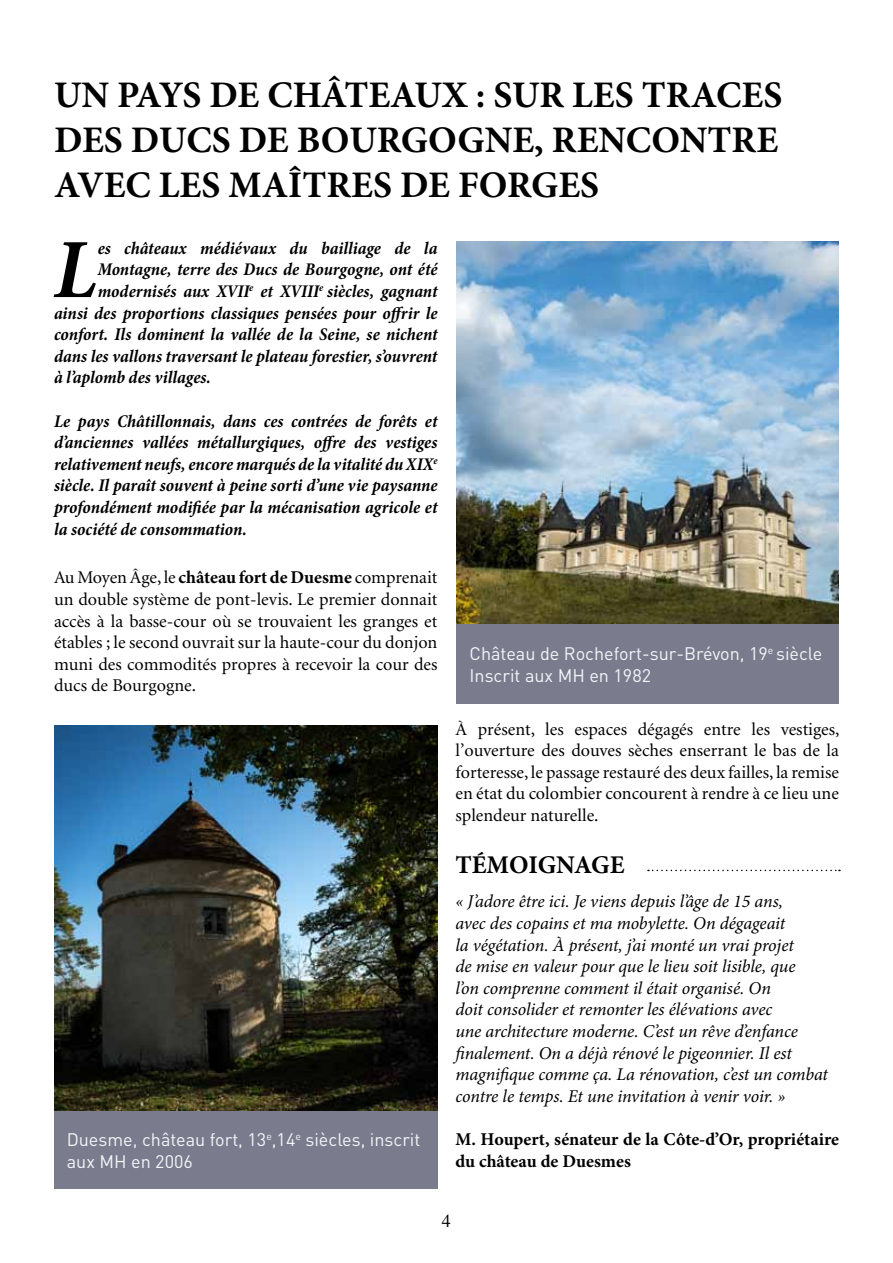
<style>
.page{position:relative;width:893px;height:1263px;background:#fff}
.page>*{position:absolute;margin:0;border:0;box-sizing:border-box;transform-origin:0 0}
.t1{font:italic 700 condensed 85.35px "Minion Pro";color:#000}
.t2{font:700 37.5px/45px "Minion Pro";color:#000;text-align:justify}
.t3{font:700 25.5px "Minion Pro";letter-spacing:-.005em;color:#000}
.t4{font:italic 700 condensed 18px/21.6px "Minion Pro";color:#000;text-align:justify}
.t5{font:18px/21.6px "Minion";color:#000;text-align:justify}
.t6{font:italic 18px/21.6px "Minion Pro";letter-spacing:-.005em;color:#000}
.t7{font:18px/21.6px "DIN";color:#f3f5f9}
.t8{font:700 18px/21.6px "Minion Pro";color:#000}
.t9{font:18px "Times";color:#000}
.s1{font-family:"Minion Pro";font-weight:700}
</style>
<div class="page">
<img style="left:457px;top:242px;width:382px;height:382px">
<div style="left:457px;top:624px;width:382px;height:80px;background:#7a7c8d"></div>
<div style="left:54px;top:1111px;width:383px;height:78px;background:#7a7c8d"></div>
<img style="left:54px;top:726px;width:383px;height:385px">
<svg style="left:648px;top:870px;width:192px;height:1px"></svg>
<h2 class="t2" style="left:54px;top:72px;width:730px">UN PAYS DE CHÂTEAUX : SUR LES TRACES DES DUCS DE BOURGOGNE, RENCONTRE AVEC LES MAÎTRES DE FORGES</h2>
<h1 class="t1" style="left:54px;top:210px;width:45px">L</h1>
<p class="t4" style="left:98px;top:237px;width:341px">es châteaux médiévaux du bailliage de la</p>
<p class="t4" style="left:98px;top:259px;width:341px">Montagne, terre des Ducs de Bourgogne, ont été</p>
<p class="t4" style="left:98px;top:280px;width:341px">modernisés aux XVII<sup>e</sup> et XVIII<sup>e</sup> siècles, gagnant</p>
<p class="t4" style="left:54px;top:302px;width:385px">ainsi des proportions classiques pensées pour offrir le</p>
<p class="t4" style="left:54px;top:324px;width:385px">confort. Ils dominent la vallée de la Seine, se nichent</p>
<p class="t4" style="left:54px;top:345px;width:385px">dans les vallons traversant le plateau forestier, s’ouvrent</p>
<p class="t4" style="left:54px;top:367px;width:158px">à l’aplomb des villages.</p>
<p class="t4" style="left:54px;top:410px;width:385px">Le pays Châtillonnais, dans ces contrées de forêts et d’anciennes vallées métallurgiques, offre des vestiges relativement neufs, encore marqués de la vitalité du XIX<sup>e </sup>siècle. Il paraît souvent à peine sorti d’une vie paysanne profondément modifiée par la mécanisation agricole et la société de consommation.</p>
<p class="t5" style="left:54px;top:567px;width:385px">Au Moyen Âge, le <span class="s1">château fort de Duesme</span> comprenait un double système de pont-levis. Le premier donnait accès à la basse-cour où se trouvaient les granges et étables ; le second ouvrait sur la haute-cour du donjon muni des commodités propres à recevoir la cour des ducs de Bourgogne.</p>
<p class="t7" style="left:67px;top:1129px;width:355px">Duesme, château fort, 13<sup>e</sup>,14<sup>e</sup> siècles, inscrit aux MH en 2006</p>
<p class="t7" style="left:469px;top:643px;width:354px">Château de Rochefort-sur-Brévon, 19<sup>e</sup> siècle<br>Inscrit aux MH en 1982</p>
<p class="t5" style="left:455px;top:719px;width:386px">À présent, les espaces dégagés entre les vestiges, l’ouverture des douves sèches enserrant le bas de la forteresse, le passage restauré des deux failles, la remise en état du colombier concourent à rendre à ce lieu une splendeur naturelle.</p>
<h3 class="t3" style="left:455px;top:847px;width:171px">TÉMOIGNAGE</h3>
<p class="t6" style="left:455px;top:891px;width:374px">« J’adore être ici. Je viens depuis l’âge de 15 ans,<br>avec des copains et ma mobylette. On dégageait<br>la végétation. À présent, j’ai monté un vrai projet<br>de mise en valeur pour que le lieu soit lisible, que<br>l’on comprenne comment il était organisé. On<br>doit consolider et remonter les élévations avec<br>une architecture moderne. C’est un rêve d’enfance finalement. On a déjà rénové le pigeonnier. Il est magnifique comme ça. La rénovation, c’est un combat contre le temps. Et une invitation à venir voir. »</p>
<p class="t8" style="left:455px;top:1128px;width:385px">M. Houpert, sénateur de la Côte-d’Or, propriétaire du château de Duesmes</p>
<p class="t9" style="left:442px;top:1204px;width:10px">4</p>
</div>
